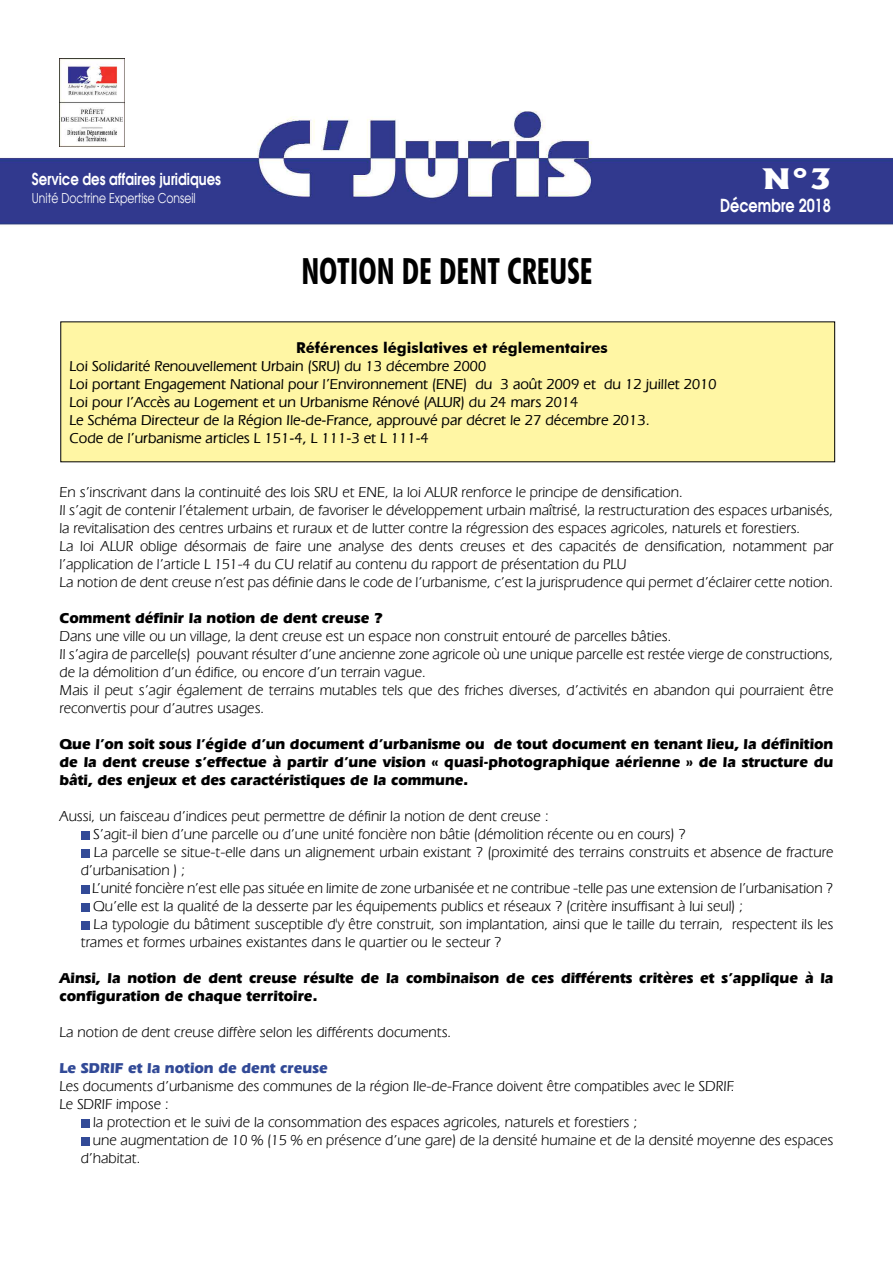
<style>
.page{position:relative;width:893px;height:1263px;background:#fff}
.page>*{position:absolute;margin:0;border:0;box-sizing:border-box;transform-origin:0 0}
.t1{font:700 condensed 36px "Futura BT";color:#000;scale:.9 1}
.t2{font:800 27px "Albertus";color:#fff;scale:1.25 1}
.t3{font:600 18px "Avant Garde";color:#fff;scale:.8 1}
.t4{font:600 16.5px "Avant Garde";color:#fff;scale:.8 1}
.t5{font:15px/18px "Eras IT Cby BT";color:#000}
.t6{font:700 15px/18px "Eras IT Cby BT";color:#000;text-align:justify}
.t7{font:500 15px/18px "Eras IT Cby BT";color:#000}
.t8{font:700 15px "Futura BT";color:#000}
.t9{font:700 15px "Eras IT Cby BT";color:#324a97}
.t10{font:13.5px "Avant Garde";color:#fff;scale:.8 1}
</style>
<div class="page">
<div style="left:81px;top:831px;width:8px;height:8px;background:#324a97"></div>
<div style="left:81px;top:849px;width:8px;height:8px;background:#324a97"></div>
<div style="left:81px;top:885px;width:8px;height:8px;background:#324a97"></div>
<div style="left:81px;top:903px;width:8px;height:8px;background:#324a97"></div>
<div style="left:81px;top:921px;width:8px;height:8px;background:#324a97"></div>
<div style="left:81px;top:1119px;width:8px;height:8px;background:#324a97"></div>
<div style="left:81px;top:1137px;width:8px;height:8px;background:#324a97"></div>
<img style="left:0;top:105px;width:893px;height:120px">
<img style="left:60px;top:58px;width:65px;height:88px">
<div style="left:61px;top:322px;width:774px;height:140px;background:#fff6a4"></div>
<h2 class="t2" style="left:762px;top:161px;width:57px">N°3</h2>
<p class="t4" style="left:32px;top:168px;width:238px">Service des affaires juridiques</p>
<p class="t10" style="left:32px;top:190px;width:206px">Unité Doctrine Expertise Conseil</p>
<p class="t3" style="left:720px;top:193px;width:140px">Décembre 2018</p>
<h1 class="t1" style="left:301px;top:249px;width:325px">NOTION DE DENT CREUSE</h1>
<p class="t8" style="left:296px;top:338px;width:313px">Références législatives et réglementaires</p>
<p class="t7" style="left:70px;top:356px;width:649px">Loi Solidarité Renouvellement Urbain (SRU) du 13 décembre 2000<br>Loi portant Engagement National pour l’Environnement (ENE) du 3 août 2009 et du 12 juillet 2010<br>Loi pour l’Accès au Logement et un Urbanisme Rénové (ALUR) du 24 mars 2014<br>Le Schéma Directeur de la Région Ile-de-France, approuvé par décret le 27 décembre 2013.<br>Code de l’urbanisme articles L 151-4, L 111-3 et L 111-4</p>
<p class="t5" style="left:60px;top:483px;width:775px">En s’inscrivant dans la continuité des lois SRU et ENE, la loi ALUR renforce le principe de densification.<br>Il s’agit de contenir l’étalement urbain, de favoriser le développement urbain maîtrisé, la restructuration des espaces urbanisés, la revitalisation des centres urbains et ruraux et de lutter contre la régression des espaces agricoles, naturels et forestiers.<br>La loi ALUR oblige désormais de faire une analyse des dents creuses et des capacités de densification, notamment par l’application de l’article L 151-4 du CU relatif au contenu du rapport de présentation du PLU<br>La notion de dent creuse n’est pas définie dans le code de l’urbanisme, c’est la jurisprudence qui permet d’éclairer cette notion.</p>
<p class="t6" style="left:60px;top:609px;width:324px">Comment définir la notion de dent creuse ?</p>
<p class="t5" style="left:60px;top:627px;width:775px">Dans une ville ou un village, la dent creuse est un espace non construit entouré de parcelles bâties.<br>Il s’agira de parcelle(s) pouvant résulter d’une ancienne zone agricole où une unique parcelle est restée vierge de constructions, de la démolition d’un édifice, ou encore d’un terrain vague.<br>Mais il peut s’agir également de terrains mutables tels que des friches diverses, d’activités en abandon qui pourraient être reconvertis pour d’autres usages.</p>
<p class="t6" style="left:60px;top:735px;width:775px">Que l’on soit sous l’égide d’un document d’urbanisme ou de tout document en tenant lieu, la définition de la dent creuse s’effectue à partir d’une vision « quasi-photographique aérienne » de la structure du bâti, des enjeux et des caractéristiques de la commune.</p>
<p class="t5" style="left:60px;top:807px;width:491px">Aussi, un faisceau d’indices peut permettre de définir la notion de dent creuse :</p>
<p class="t5" style="left:93px;top:825px;width:594px">S’agit-il bien d’une parcelle ou d’une unité foncière non bâtie (démolition récente ou en cours) ?</p>
<p class="t5" style="left:94px;top:843px;width:741px">La parcelle se situe-t-elle dans un alignement urbain existant ? (proximité des terrains construits et absence de fracture</p>
<p class="t5" style="left:81px;top:861px;width:106px">d’urbanisation ) ;</p>
<p class="t5" style="left:92px;top:879px;width:743px">L’unité foncière n’est elle pas située en limite de zone urbanisée et ne contribue -telle pas une extension de l’urbanisation ?</p>
<p class="t5" style="left:93px;top:897px;width:652px">Qu’elle est la qualité de la desserte par les équipements publics et réseaux ? (critère insuffisant à lui seul) ;</p>
<p class="t5" style="left:94px;top:915px;width:741px">La typologie du bâtiment susceptible d'y être construit, son implantation, ainsi que le taille du terrain, respectent ils les</p>
<p class="t5" style="left:81px;top:933px;width:422px">trames et formes urbaines existantes dans le quartier ou le secteur ?</p>
<p class="t6" style="left:60px;top:969px;width:775px">Ainsi, la notion de dent creuse résulte de la combinaison de ces différents critères et s’applique à la configuration de chaque territoire.</p>
<p class="t5" style="left:60px;top:1023px;width:393px">La notion de dent creuse diffère selon les différents documents.</p>
<p class="t9" style="left:60px;top:1059px;width:270px">Le SDRIF et la notion de dent creuse</p>
<p class="t5" style="left:60px;top:1077px;width:677px">Les documents d’urbanisme des communes de la région Ile-de-France doivent être compatibles avec le SDRIF.</p>
<p class="t5" style="left:60px;top:1095px;width:111px">Le SDRIF impose :</p>
<p class="t5" style="left:93px;top:1113px;width:546px">la protection et le suivi de la consommation des espaces agricoles, naturels et forestiers ;</p>
<p class="t5" style="left:93px;top:1131px;width:742px">une augmentation de 10 % (15 % en présence d’une gare) de la densité humaine et de la densité moyenne des espaces</p>
<p class="t5" style="left:81px;top:1149px;width:61px">d’habitat.</p>
</div>
